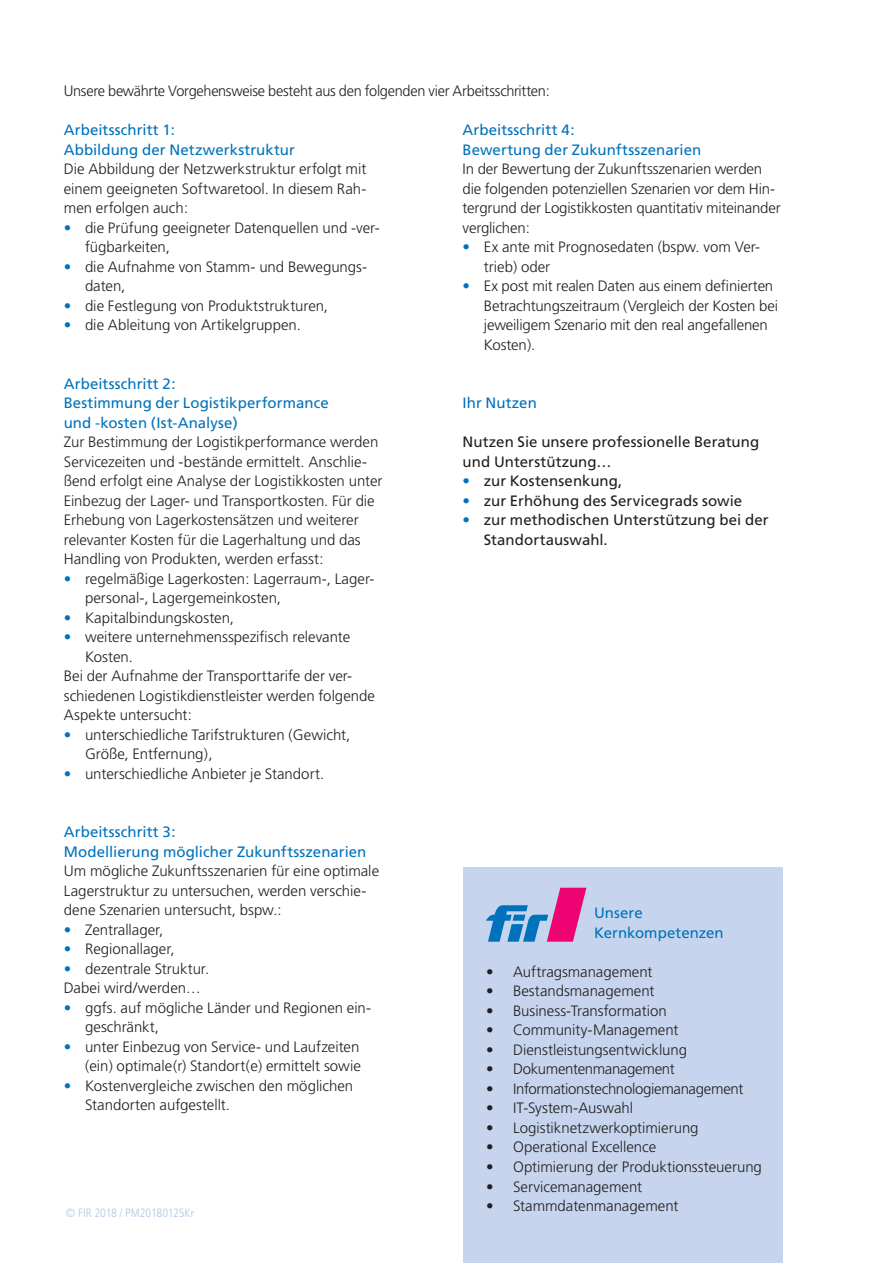
<style>
.page{position:relative;width:893px;height:1263px;background:#fff}
.page>*{position:absolute;margin:0;border:0;box-sizing:border-box;transform-origin:0 0}
.t1{font:300 15px/19.5px "Frutiger";letter-spacing:-.005em;color:#231f20}
.t2{font:15px/19.5px "Frutiger";letter-spacing:.005em;color:#0072bc}
.t3{font:15px/19.5px "Frutiger";letter-spacing:.005em;color:#231f20}
.t4{font:300 condensed 12px "Frutiger";color:#adc4e5}
.s1{color:#0072bc}
</style>
<div class="page">
<div style="left:463px;top:867px;width:319px;height:396px;background:#c6d5ed"></div>
<svg style="left:486px;top:888px;width:100px;height:54px"></svg>
<p class="t1" style="left:64px;top:81px;width:488px">Unsere bewährte Vorgehensweise besteht aus den folgenden vier Arbeitsschritten:</p>
<p class="t2" style="left:64px;top:120px;width:233px">Arbeitsschritt 1:<br>Abbildung der Netzwerkstruktur</p>
<p class="t1" style="left:64px;top:159px;width:304px;text-align:justify">Die Abbildung der Netzwerkstruktur erfolgt mit einem geeigneten Softwaretool. In diesem Rah&shy;men erfolgen auch:</p>
<p class="t1" style="left:85px;top:218px;width:296px;text-indent:-21px"><span class="s1">•</span> die Prüfung geeigneter Datenquellen und -ver&shy;fügbarkeiten,</p>
<p class="t1" style="left:85px;top:257px;width:283px;text-indent:-21px"><span class="s1">•</span> die Aufnahme von Stamm- und Bewegungs&shy;daten,</p>
<p class="t1" style="left:64px;top:296px;width:266px"><span class="s1">•</span> die Festlegung von Produktstrukturen,</p>
<p class="t1" style="left:64px;top:315px;width:239px"><span class="s1">•</span> die Ableitung von Artikelgruppen.</p>
<p class="t2" style="left:64px;top:374px;width:266px">Arbeitsschritt 2:<br>Bestimmung der Logistikperformance und -kosten (Ist-Analyse)</p>
<p class="t1" style="left:64px;top:432px;width:320px">Zur Bestimmung der Logistikperformance werden Servicezeiten und -bestände ermittelt. Anschlie&shy;ßend erfolgt eine Analyse der Logistikkosten unter Einbezug der Lager- und Transportkosten. Für die Erhebung von Lagerkostensätzen und weiterer relevanter Kosten für die Lagerhaltung und das Handling von Produkten, werden erfasst:</p>
<p class="t1" style="left:85px;top:569px;width:291px;text-indent:-21px"><span class="s1">•</span> regelmäßige Lagerkosten: Lagerraum-, Lager&shy;personal-, Lagergemeinkosten,</p>
<p class="t1" style="left:64px;top:608px;width:172px"><span class="s1">•</span> Kapitalbindungskosten,</p>
<p class="t1" style="left:64px;top:627px;width:288px"><span class="s1">•</span> weitere unternehmensspezifisch relevante</p>
<p class="t1" style="left:85px;top:647px;width:49px">Kosten.</p>
<p class="t1" style="left:64px;top:666px;width:290px">Bei der Aufnahme der Transporttarife der ver-</p>
<p class="t1" style="left:64px;top:686px;width:313px">schiedenen Logistikdienstleister werden folgende</p>
<p class="t1" style="left:64px;top:705px;width:130px">Aspekte untersucht:</p>
<p class="t1" style="left:85px;top:725px;width:267px;text-indent:-21px"><span class="s1">•</span> unterschiedliche Tarifstrukturen (Gewicht,<br>Größe, Entfernung),</p>
<p class="t1" style="left:64px;top:764px;width:262px"><span class="s1">•</span> unterschiedliche Anbieter je Standort.</p>
<p class="t2" style="left:64px;top:822px;width:304px">Arbeitsschritt 3:<br>Modellierung möglicher Zukunftsszenarien</p>
<p class="t1" style="left:64px;top:861px;width:317px">Um mögliche Zukunftsszenarien für eine optimale<br>Lagerstruktur zu untersuchen, werden verschie&shy;dene Szenarien untersucht, bspw.:</p>
<p class="t1" style="left:64px;top:920px;width:101px"><span class="s1">•</span> Zentrallager,</p>
<p class="t1" style="left:64px;top:939px;width:112px"><span class="s1">•</span> Regionallager,</p>
<p class="t1" style="left:64px;top:959px;width:147px"><span class="s1">•</span> dezentrale Struktur.<br>Dabei wird/werden…</p>
<p class="t1" style="left:85px;top:998px;width:288px;text-indent:-21px"><span class="s1">•</span> ggfs. auf mögliche Länder und Regionen ein&shy;geschränkt,</p>
<p class="t1" style="left:64px;top:1037px;width:299px;text-align:right"><span class="s1">•</span> unter Einbezug von Service- und Laufzeiten (ein) optimale(r) Standort(e) ermittelt sowie</p>
<p class="t1" style="left:85px;top:1076px;width:270px;text-indent:-21px"><span class="s1">•</span> Kostenvergleiche zwischen den möglichen<br>Standorten aufgestellt.</p>
<p class="t4" style="left:66px;top:1206px;width:130px">© FIR 2018 / PM20180125Kr</p>
<p class="t2" style="left:463px;top:120px;width:240px">Arbeitsschritt 4:<br>Bewertung der Zukunftsszenarien</p>
<p class="t1" style="left:463px;top:159px;width:320px">In der Bewertung der Zukunftsszenarien werden die folgenden potenziellen Szenarien vor dem Hin&shy;tergrund der Logistikkosten quantitativ miteinander verglichen:</p>
<p class="t1" style="left:484px;top:237px;width:278px;text-indent:-21px"><span class="s1">•</span> Ex ante mit Prognosedaten (bspw. vom Ver&shy;trieb) oder</p>
<p class="t1" style="left:484px;top:276px;width:296px;text-indent:-21px"><span class="s1">•</span> Ex post mit realen Daten aus einem definierten Betrachtungszeitraum (Vergleich der Kosten bei jeweiligem Szenario mit den real angefallenen Kosten).</p>
<p class="t2" style="left:463px;top:393px;width:76px">Ihr Nutzen</p>
<p class="t3" style="left:463px;top:432px;width:298px">Nutzen Sie unsere professionelle Beratung und Unterstützung…</p>
<p class="t3" style="left:463px;top:471px;width:161px"><span class="s1">•</span> zur Kostensenkung,</p>
<p class="t3" style="left:463px;top:491px;width:281px"><span class="s1">•</span> zur Erhöhung des Servicegrads sowie</p>
<p class="t3" style="left:484px;top:510px;width:286px;text-indent:-21px"><span class="s1">•</span> zur methodischen Unterstützung bei der<br>Standortauswahl.</p>
<p class="t2" style="left:594px;top:903px;width:131px">Unsere<br>Kernkompetenzen</p>
<p class="t1" style="left:486px;top:962px;width:168px">• Auftragsmanagement</p>
<p class="t1" style="left:486px;top:982px;width:170px">• Bestandsmanagement</p>
<p class="t1" style="left:486px;top:1001px;width:182px">• Business-Transformation</p>
<p class="t1" style="left:486px;top:1021px;width:194px">• Community-Management</p>
<p class="t1" style="left:486px;top:1040px;width:203px">• Dienstleistungsentwicklung</p>
<p class="t1" style="left:486px;top:1060px;width:190px">• Dokumentenmanagement</p>
<p class="t1" style="left:486px;top:1079px;width:259px">• Informationstechnologiemanagement</p>
<p class="t1" style="left:486px;top:1099px;width:149px">• IT-System-Auswahl</p>
<p class="t1" style="left:486px;top:1118px;width:214px">• Logistiknetzwerkoptimierung</p>
<p class="t1" style="left:486px;top:1138px;width:172px">• Operational Excellence</p>
<p class="t1" style="left:486px;top:1157px;width:277px">• Optimierung der Produktionssteuerung</p>
<p class="t1" style="left:486px;top:1177px;width:158px">• Servicemanagement</p>
<p class="t1" style="left:486px;top:1196px;width:194px">• Stammdatenmanagement</p>
</div>
